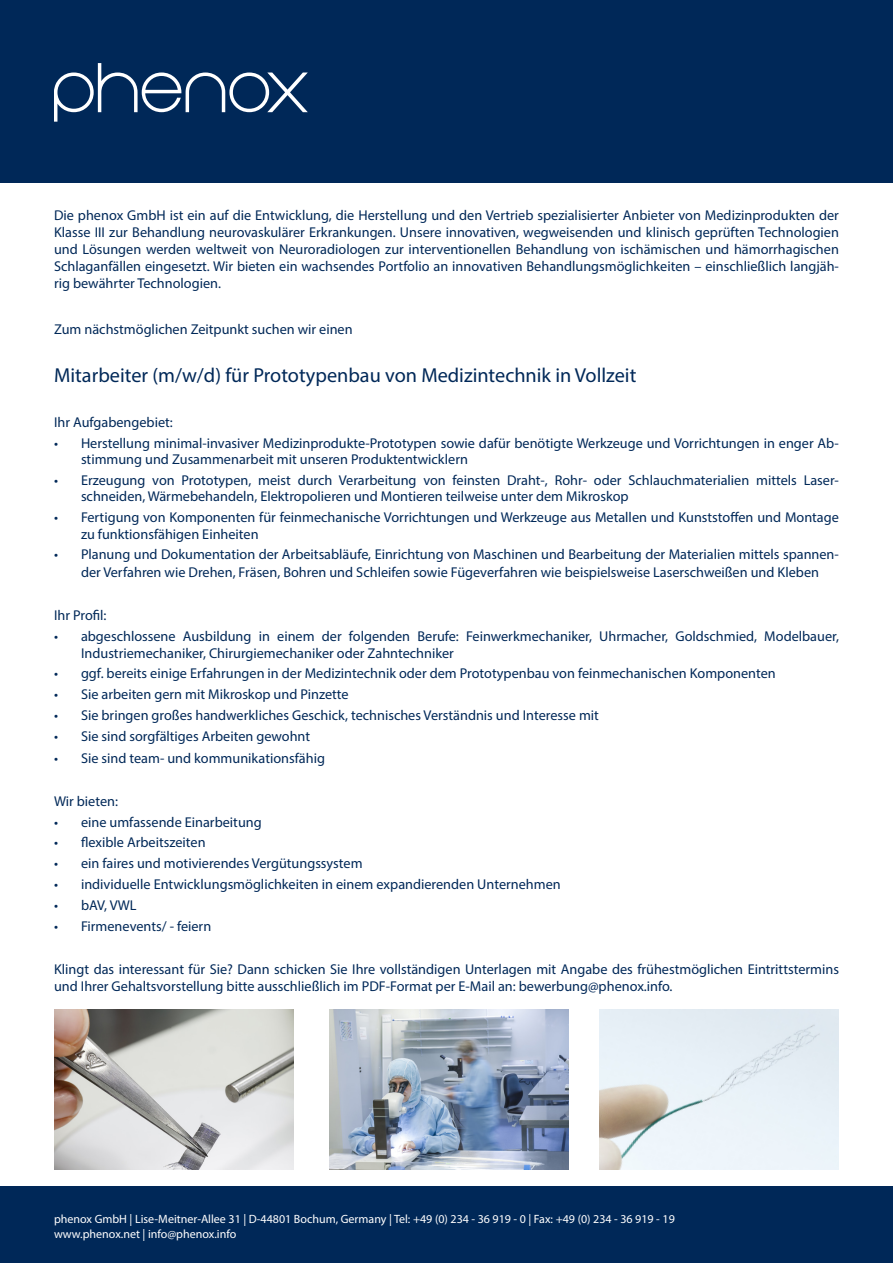
<style>
.page{position:relative;width:893px;height:1263px;background:#fff}
.page>*{position:absolute;margin:0;border:0;box-sizing:border-box;transform-origin:0 0}
.t1{font:20.25px "Myriad Pro";color:#002858}
.t2{font:14.25px/17.1px "Myriad Pro";color:#002858}
.t3{font:12px "Myriad Pro";color:#fff}
</style>
<div class="page">
<div style="left:0;top:0;width:893px;height:183px;background:#002858"></div>
<svg style="left:54px;top:63px;width:254px;height:59px"></svg>
<div style="left:0;top:1186px;width:893px;height:77px;background:#002858"></div>
<img style="left:54px;top:1010px;width:239px;height:159px">
<img style="left:329px;top:1010px;width:240px;height:159px">
<img style="left:600px;top:1010px;width:239px;height:159px">
<p class="t2" style="left:54px;top:206px;width:786px;text-align:justify">Die phenox GmbH ist ein auf die Entwicklung, die Herstellung und den Vertrieb spezialisierter Anbieter von Medizinprodukten der Klasse III zur Behandlung neurovaskulärer Erkrankungen. Unsere innovativen, wegweisenden und klinisch geprüften Technologien und Lösungen werden weltweit von Neuroradiologen zur interventionellen Behandlung von ischämischen und hämorrhagischen Schlaganfällen eingesetzt. Wir bieten ein wachsendes Portfolio an innovativen Behandlungsmöglichkeiten – einschließlich langjäh&shy;rig bewährter Technologien.</p>
<p class="t2" style="left:54px;top:320px;width:300px">Zum nächstmöglichen Zeitpunkt suchen wir einen</p>
<p class="t1" style="left:54px;top:363px;width:584px">Mitarbeiter (m/w/d) für Prototypenbau von Medizintechnik in Vollzeit</p>
<p class="t2" style="left:54px;top:413px;width:120px">Ihr Aufgabengebiet:</p>
<p class="t2" style="left:81px;top:434px;width:759px;line-height:16.5px;text-indent:-27px">• Herstellung minimal-invasiver Medizinprodukte-Prototypen sowie dafür benötigte Werkzeuge und Vorrichtungen in enger Ab&shy;stimmung und Zusammenarbeit mit unseren Produktentwicklern</p>
<p class="t2" style="left:81px;top:471px;width:759px;line-height:16.5px;text-indent:-27px">• Erzeugung von Prototypen, meist durch Verarbeitung von feinsten Draht-, Rohr- oder Schlauchmaterialien mittels Laser&shy;schneiden, Wärmebehandeln, Elektropolieren und Montieren teilweise unter dem Mikroskop</p>
<p class="t2" style="left:81px;top:509px;width:759px;line-height:16.5px;text-indent:-27px">• Fertigung von Komponenten für feinmechanische Vorrichtungen und Werkzeuge aus Metallen und Kunststoffen und Montage zu funktionsfähigen Einheiten</p>
<p class="t2" style="left:54px;top:545px;width:786px;line-height:18px;text-align:center">• Planung und Dokumentation der Arbeitsabläufe, Einrichtung von Maschinen und Bearbeitung der Materialien mittels spannen&shy;der Verfahren wie Drehen, Fräsen, Bohren und Schleifen sowie Fügeverfahren wie beispielsweise Laserschweißen und Kleben</p>
<p class="t2" style="left:54px;top:607px;width:54px">Ihr Profil:</p>
<p class="t2" style="left:81px;top:628px;width:759px;line-height:16.5px;text-indent:-27px">• abgeschlossene Ausbildung in einem der folgenden Berufe: Feinwerkmechaniker, Uhrmacher, Goldschmied, Modelbauer,<br>Industriemechaniker, Chirurgiemechaniker oder Zahntechniker</p>
<p class="t2" style="left:54px;top:665px;width:723px">• ggf. bereits einige Erfahrungen in der Medizintechnik oder dem Prototypenbau von feinmechanischen Komponenten</p>
<p class="t2" style="left:54px;top:685px;width:296px">• Sie arbeiten gern mit Mikroskop und Pinzette</p>
<p class="t2" style="left:54px;top:706px;width:546px">• Sie bringen großes handwerkliches Geschick, technisches Verständnis und Interesse mit</p>
<p class="t2" style="left:54px;top:727px;width:258px">• Sie sind sorgfältiges Arbeiten gewohnt</p>
<p class="t2" style="left:54px;top:749px;width:272px">• Sie sind team- und kommunikationsfähig</p>
<p class="t2" style="left:54px;top:792px;width:66px">Wir bieten:</p>
<p class="t2" style="left:54px;top:813px;width:209px">• eine umfassende Einarbeitung</p>
<p class="t2" style="left:54px;top:834px;width:153px">• flexible Arbeitszeiten</p>
<p class="t2" style="left:54px;top:854px;width:310px">• ein faires und motivierendes Vergütungssystem</p>
<p class="t2" style="left:54px;top:875px;width:508px">• individuelle Entwicklungsmöglichkeiten in einem expandierenden Unternehmen</p>
<p class="t2" style="left:54px;top:896px;width:84px">• bAV, VWL</p>
<p class="t2" style="left:54px;top:917px;width:159px">• Firmenevents/ - feiern</p>
<p class="t2" style="left:54px;top:960px;width:786px">Klingt das interessant für Sie? Dann schicken Sie Ihre vollständigen Unterlagen mit Angabe des frühestmöglichen Eintrittstermins und Ihrer Gehaltsvorstellung bitte ausschließlich im PDF-Format per E-Mail an: bewerbung@phenox.info.</p>
<p class="t3" style="left:54px;top:1212px;width:622px">phenox GmbH | Lise-Meitner-Allee 31 | D-44801 Bochum, Germany | Tel: +49 (0) 234 - 36 919 - 0 | Fax: +49 (0) 234 - 36 919 - 19</p>
<p class="t3" style="left:54px;top:1227px;width:184px">www.phenox.net | info@phenox.info</p>
</div>
